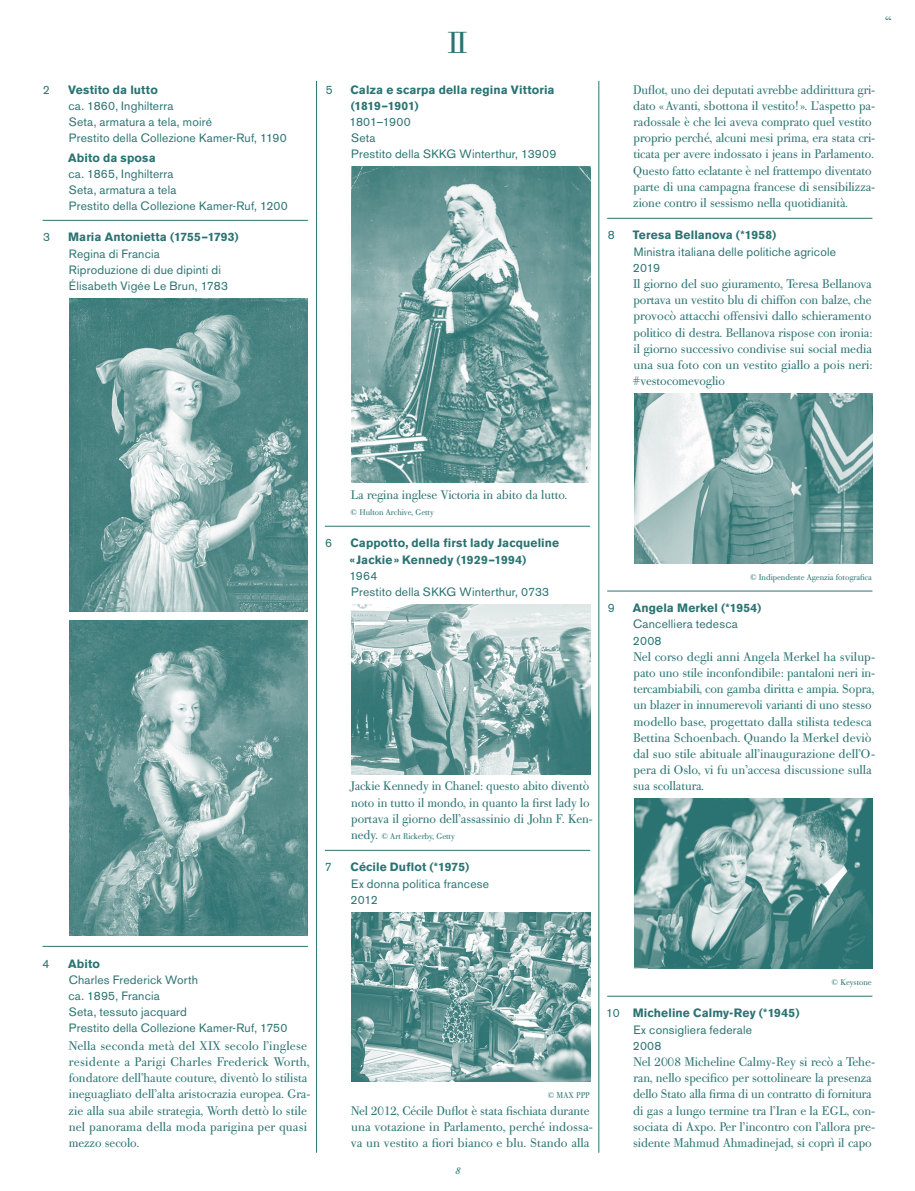
<style>
.page{position:relative;width:915px;height:1191px;background:#fff}
.page>*{position:absolute;margin:0;border:0;box-sizing:border-box;transform-origin:0 0}
.t1{font:30px "Bodoni Old Face BE";color:#2a7372}
.t2{font:15px "Bodoni Old Face BE Regular SC";color:#2a7372}
.t3{font:12.3px/16.2px "Bodoni Old Face BE";letter-spacing:-.005em;color:#2a7372}
.t4{font:12px/16.2px "Akzidenz Grotesk BE";letter-spacing:.015em;color:#2a7372}
.t5{font:700 12px/16.2px "Akzidenz Grotesk BE";letter-spacing:.01em;color:#2a7372}
.t6{font:12px "Bodoni Old Face BE Italic Exp";color:#2a7372}
.t7{font:8.25px "Bodoni Old Face BE";letter-spacing:-.005em;color:#2a7372}
.s1{font-size:12.3px}
.s2{font-weight:700}
</style>
<div class="page">
<hr style="left:43px;top:220px;width:265px;height:1px;background:#2a7372">
<hr style="left:43px;top:946px;width:265px;height:1px;background:#2a7372">
<img style="left:69px;top:298px;width:239px;height:313px">
<img style="left:69px;top:621px;width:239px;height:314px">
<hr style="left:325px;top:526px;width:265px;height:1px;background:#2a7372">
<hr style="left:325px;top:850px;width:265px;height:1px;background:#2a7372">
<img style="left:351px;top:167px;width:239px;height:315px">
<img style="left:351px;top:604px;width:239px;height:170px">
<img style="left:351px;top:912px;width:239px;height:170px">
<hr style="left:607px;top:218px;width:265px;height:1px;background:#2a7372">
<hr style="left:607px;top:591px;width:265px;height:1px;background:#2a7372">
<hr style="left:607px;top:996px;width:265px;height:1px;background:#2a7372">
<img style="left:634px;top:394px;width:238px;height:169px">
<img style="left:634px;top:799px;width:238px;height:169px">
<hr style="left:316px;top:81px;width:1px;height:1071px;background:#2a7372">
<hr style="left:598px;top:81px;width:1px;height:1071px;background:#2a7372">
<p class="t4" style="left:43px;top:81px;width:8px">2</p>
<p class="t5" style="left:68px;top:81px;width:91px">Vestito da lutto</p>
<p class="t4" style="left:68px;top:97px;width:220px">ca. 1860, Inghilterra<br>Seta, armatura a tela, moiré<br>Prestito della Collezione Kamer-Ruf, 1190</p>
<p class="t5" style="left:68px;top:149px;width:89px">Abito da sposa</p>
<p class="t4" style="left:68px;top:166px;width:221px">ca. 1865, Inghilterra<br>Seta, armatura a tela<br>Prestito della Collezione Kamer-Ruf, 1200</p>
<p class="t4" style="left:43px;top:229px;width:8px">3</p>
<p class="t5" style="left:68px;top:229px;width:172px">Maria Antonietta (1755–1793)</p>
<p class="t4" style="left:69px;top:245px;width:161px">Regina di Francia<br>Riproduzione di due dipinti di<br>Élisabeth Vigée Le Brun, 1783</p>
<h1 class="t1" style="left:448px;top:24px;width:21px">II</h1>
<p class="t4" style="left:325px;top:81px;width:8px">5</p>
<p class="t5" style="left:350px;top:81px;width:206px">Calza e scarpa della regina Vittoria (1819–1901)</p>
<p class="t4" style="left:349px;top:114px;width:208px">1801–1900<br>Seta<br>Prestito della SKKG Winterthur, 13909</p>
<p class="t2" style="left:884px;top:12px;width:8px">“</p>
<p class="t3" style="left:633px;top:81px;width:243px">Duflot, uno dei deputati avrebbe addirittura gri&shy;dato «Avanti, sbottona il vestito! ». L’aspetto pa&shy;radossale è che lei aveva comprato quel vestito proprio perché, alcuni mesi prima, era stata cri&shy;ticata per avere indossato i jeans in Parlamento.<br>Questo fatto eclatante è nel frattempo diventato parte di una campagna francese di sensibilizza&shy;zione contro il sessismo nella quotidianità.</p>
<p class="t4" style="left:607px;top:227px;width:8px">8</p>
<p class="t5" style="left:632px;top:227px;width:145px">Teresa Bellanova (*1958)</p>
<p class="t4" style="left:632px;top:243px;width:205px">Ministra italiana delle politiche agricole<br>2019</p>
<p class="t3" style="left:632px;top:276px;width:241px;text-align:justify">Il giorno del suo giuramento, Teresa Bellanova portava un vestito blu di chiffon con balze, che provocò attacchi offensivi dallo schieramento politico di destra. Bellanova rispose con ironia: il giorno successivo condivise sui social media una sua foto con un vestito giallo a pois neri: #vestocomevoglio</p>
<p class="t3" style="left:350px;top:486px;width:218px">La regina inglese Victoria in abito da lutto.</p>
<p class="t7" style="left:350px;top:507px;width:85px">© Hulton Archive, Getty</p>
<p class="t4" style="left:325px;top:535px;width:8px">6</p>
<p class="t5" style="left:350px;top:535px;width:211px">Cappotto, della first lady Jacqueline « Jackie» Kennedy (1929–1994)</p>
<p class="t4" style="left:349px;top:567px;width:201px">1964<br>Prestito della SKKG Winterthur, 0733</p>
<p class="t3" style="left:349px;top:778px;width:245px">Jackie Kennedy in Chanel: questo abito diventò noto in tutto il mondo, in quanto la first lady lo portava il giorno dell’assassinio di John F. Ken-</p>
<p class="t7" style="left:351px;top:831px;width:105px"><span class="s1">nedy.</span> © Art Rickerby, Getty</p>
<p class="t4" style="left:325px;top:859px;width:8px">7</p>
<p class="t5" style="left:350px;top:859px;width:120px">Cécile Duflot (*1975)</p>
<p class="t4" style="left:350px;top:875px;width:140px">Ex donna politica francese<br>2012</p>
<p class="t7" style="left:749px;top:571px;width:123px">© Indipendente Agenzia fotografica</p>
<p class="t4" style="left:607px;top:600px;width:8px">9</p>
<p class="t5" style="left:632px;top:600px;width:130px">Angela Merkel (*1954)</p>
<p class="t4" style="left:632px;top:616px;width:106px">Cancelliera tedesca<br>2008</p>
<p class="t3" style="left:632px;top:648px;width:243px">Nel corso degli anni Angela Merkel ha svilup&shy;pato uno stile inconfondibile: pantaloni neri in&shy;tercambiabili, con gamba diritta e ampia. Sopra, un blazer in innumerevoli varianti di uno stesso modello base, progettato dalla stilista tedesca Bettina Schoenbach. Quando la Merkel deviò dal suo stile abituale all’inaugurazione dell’O&shy;pera di Oslo, vi fu un’accesa discussione sulla sua scollatura.</p>
<p class="t4" style="left:42px;top:955px;width:8px">4</p>
<p class="t5" style="left:68px;top:955px;width:33px">Abito</p>
<p class="t4" style="left:68px;top:971px;width:220px">Charles Frederick Worth<br>ca. 1895, Francia<br>Seta, tessuto jacquard<br>Prestito della Collezione Kamer-Ruf, 1750</p>
<p class="t3" style="left:69px;top:1037px;width:243px">Nella seconda metà del XIX secolo l’inglese residente a Parigi Charles Frederick Worth, fondatore dell’haute couture, diventò lo stilista ineguagliato dell’alta aristocrazia europea. Gra&shy;zie alla sua abile strategia, Worth dettò lo stile nel panorama della moda parigina per quasi mezzo secolo.</p>
<p class="t7" style="left:547px;top:1090px;width:44px">© MAX PPP</p>
<p class="t3" style="left:351px;top:1102px;width:243px">Nel 2012, Cécile Duflot è stata fischiata durante una votazione in Parlamento, perché indossa&shy;va un vestito a fiori bianco e blu. Stando alla</p>
<p class="t6" style="left:454px;top:1164px;width:7px">8</p>
<p class="t7" style="left:831px;top:976px;width:42px">© Keystone</p>
<p class="t4" style="left:632px;top:1005px;width:168px;text-indent:-27px">10 <span class="s2">Micheline Calmy-Rey (*1945)<br></span>Ex consigliera federale<br>2008</p>
<p class="t3" style="left:633px;top:1053px;width:243px">Nel 2008 Micheline Calmy-Rey si recò a Tehe&shy;ran, nello specifico per sottolineare la presenza dello Stato alla firma di un contratto di fornitura di gas a lungo termine tra l’Iran e la EGL, con&shy;sociata di Axpo. Per l’incontro con l’allora pre&shy;sidente Mahmud Ahmadinejad, si coprì il capo</p>
</div>
